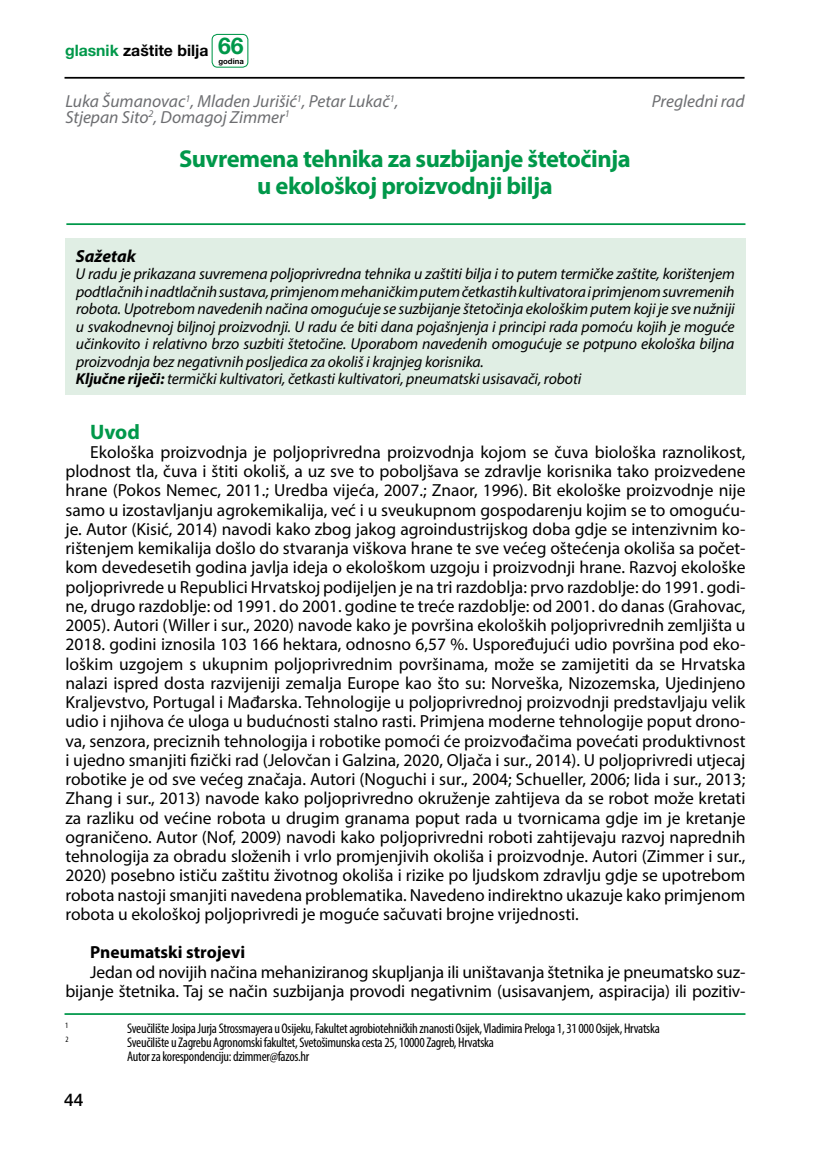
<style>
.page{position:relative;width:819px;height:1166px;background:#fff}
.page>*{position:absolute;margin:0;border:0;box-sizing:border-box;transform-origin:0 0}
.t1{font:700 24.5px/27.7px "Myriad Pro";letter-spacing:-.02em;color:#00984a;text-align:center}
.t2{font:700 21px "Myriad Pro";color:#00984a}
.t3{font:17.5px/19.2px "Myriad Pro";letter-spacing:-.01em;color:#000;text-align:justify}
.t4{font:italic 17.5px "Myriad Pro";color:#6d6e71}
.t5{font:700 17.5px "Myriad Pro";color:#000}
.t6{font:italic 700 17.5px "Myriad Pro";color:#000}
.t7{font:500 17.5px "Helvetica Neue LT Pro";color:#000}
.t8{font:italic 15.75px/17.5px "Myriad Pro";letter-spacing:-.01em;color:#000}
.t9{font:700 15.75px "Helvetica Neue LT Pro";color:#000}
.t10{font:condensed 14px/14px "Myriad Pro";letter-spacing:-.02em;color:#000}
.t11{font:condensed 8.22px "Myriad Pro";color:#000}
.t12{font:700 7.7px "Helvetica Neue LT Pro";color:#000}
.s1{color:#00984a}
.s2{font-size:23.1px;color:#00984a}
.s3{font-weight:700}
</style>
<div class="page">
<hr style="left:64px;top:77px;width:680px;height:2px;background:#000">
<div style="left:211px;top:34px;width:37px;height:34px;border:1px solid #00984a;border-radius:5px"></div>
<hr style="left:66px;top:223px;width:679px;height:2px;background:#00984a">
<div style="left:65px;top:238px;width:680px;height:156px;background:#e0eee4"></div>
<hr style="left:64px;top:1013px;width:681px;height:2px;background:#00984a">
<p class="t9" style="left:65px;top:41px;width:180px"><span class="s1">glasnik</span> zaštite bilja <span class="s2">66</span></p>
<p class="t12" style="left:218px;top:56px;width:27px">godina</p>
<p class="t4" style="left:65px;top:91px;width:334px">Luka Šumanovac<sup>1</sup>, Mladen Jurišić<sup>1</sup>, Petar Lukač<sup>1</sup>,</p>
<p class="t4" style="left:652px;top:91px;width:94px">Pregledni rad</p>
<p class="t4" style="left:65px;top:106px;width:226px">Stjepan Sito<sup>2</sup>, Domagoj Zimmer<sup>1</sup></p>
<h1 class="t1" style="left:179px;top:144px;width:453px">Suvremena tehnika za suzbijanje štetočinja u ekološkoj proizvodnji bilja</h1>
<p class="t6" style="left:76px;top:244px;width:62px">Sažetak</p>
<p class="t8" style="left:76px;top:265px;width:660px">U radu je prikazana suvremena poljoprivredna tehnika u zaštiti bilja i to putem termičke zaštite, korištenjem podtlačnih i nadtlačnih sustava, primjenom mehaničkim putem četkastih kultivatora i primjenom suvremenih robota. Upotrebom navedenih načina omogućuje se suzbijanje štetočinja ekološkim putem koji je sve nužniji u svakodnevnoj biljnoj proizvodnji. U radu će biti dana pojašnjenja i principi rada pomoću kojih je moguće učinkovito i relativno brzo suzbiti štetočine. Uporabom navedenih omogućuje se potpuno ekološka biljna proizvodnja bez negativnih posljedica za okoliš i krajnjeg korisnika.<br><span class="s3">Ključne riječi:</span> termički kultivatori, četkasti kultivatori, pneumatski usisavači, roboti</p>
<p class="t2" style="left:90px;top:418px;width:51px">Uvod</p>
<p class="t3" style="left:65px;top:442px;width:681px;text-indent:25px">Ekološka proizvodnja je poljoprivredna proizvodnja kojom se čuva biološka raznolikost, plodnost tla, čuva i štiti okoliš, a uz sve to poboljšava se zdravlje korisnika tako proizvedene hrane (Pokos Nemec, 2011.; Uredba vijeća, 2007.; Znaor, 1996). Bit ekološke proizvodnje nije samo u izostavljanju agrokemikalija, već i u sveukupnom gospodarenju kojim se to omoguću&shy;je. Autor (Kisić, 2014) navodi kako zbog jakog agroindustrijskog doba gdje se intenzivnim ko&shy;rištenjem kemikalija došlo do stvaranja viškova hrane te sve većeg oštećenja okoliša sa počet&shy;kom devedesetih godina javlja ideja o ekološkom uzgoju i proizvodnji hrane. Razvoj ekološke poljoprivrede u Republici Hrvatskoj podijeljen je na tri razdoblja: prvo razdoblje: do 1991. godi&shy;ne, drugo razdoblje: od 1991. do 2001. godine te treće razdoblje: od 2001. do danas (Grahovac, 2005). Autori (Willer i sur., 2020) navode kako je površina ekoloških poljoprivrednih zemljišta u 2018. godini iznosila 103 166 hektara, odnosno 6,57 %. Uspoređujući udio površina pod eko&shy;loškim uzgojem s ukupnim poljoprivrednim površinama, može se zamijetiti da se Hrvatska nalazi ispred dosta razvijeniji zemalja Europe kao što su: Norveška, Nizozemska, Ujedinjeno Kraljevstvo, Portugal i Mađarska. Tehnologije u poljoprivrednoj proizvodnji predstavljaju velik udio i njihova će uloga u budućnosti stalno rasti. Primjena moderne tehnologije poput drono&shy;va, senzora, preciznih tehnologija i robotike pomoći će proizvođačima povećati produktivnost i ujedno smanjiti fizički rad (Jelovčan i Galzina, 2020, Oljača i sur., 2014). U poljoprivredi utjecaj robotike je od sve većeg značaja. Autori (Noguchi i sur., 2004; Schueller, 2006; Iida i sur., 2013; Zhang i sur., 2013) navode kako poljoprivredno okruženje zahtijeva da se robot može kretati za razliku od većine robota u drugim granama poput rada u tvornicama gdje im je kretanje ograničeno. Autor (Nof, 2009) navodi kako poljoprivredni roboti zahtijevaju razvoj naprednih tehnologija za obradu složenih i vrlo promjenjivih okoliša i proizvodnje. Autori (Zimmer i sur., 2020) posebno ističu zaštitu životnog okoliša i rizike po ljudskom zdravlju gdje se upotrebom robota nastoji smanjiti navedena problematika. Navedeno indirektno ukazuje kako primjenom robota u ekološkoj poljoprivredi je moguće sačuvati brojne vrijednosti.</p>
<p class="t5" style="left:90px;top:941px;width:156px">Pneumatski strojevi</p>
<p class="t3" style="left:65px;top:962px;width:681px;text-align:right">Jedan od novijih načina mehaniziranog skupljanja ili uništavanja štetnika je pneumatsko suz&shy;bijanje štetnika. Taj se način suzbijanja provodi negativnim (usisavanjem, aspiracija) ili pozitiv-</p>
<p class="t11" style="left:65px;top:1021px;width:5px">1</p>
<p class="t10" style="left:127px;top:1021px;width:534px">Sveučilište Josipa Jurja Strossmayera u Osijeku, Fakultet agrobiotehničkih znanosti Osijek, Vladimira Preloga 1, 31 000 Osijek, Hrvatska</p>
<p class="t11" style="left:65px;top:1035px;width:5px">2</p>
<p class="t10" style="left:127px;top:1035px;width:368px">Sveučilište u Zagrebu Agronomski fakultet, Svetošimunska cesta 25, 10000 Zagreb, Hrvatska<br>Autor za korespondenciju: dzimmer@fazos.hr</p>
<p class="t7" style="left:64px;top:1090px;width:21px">44</p>
</div>
